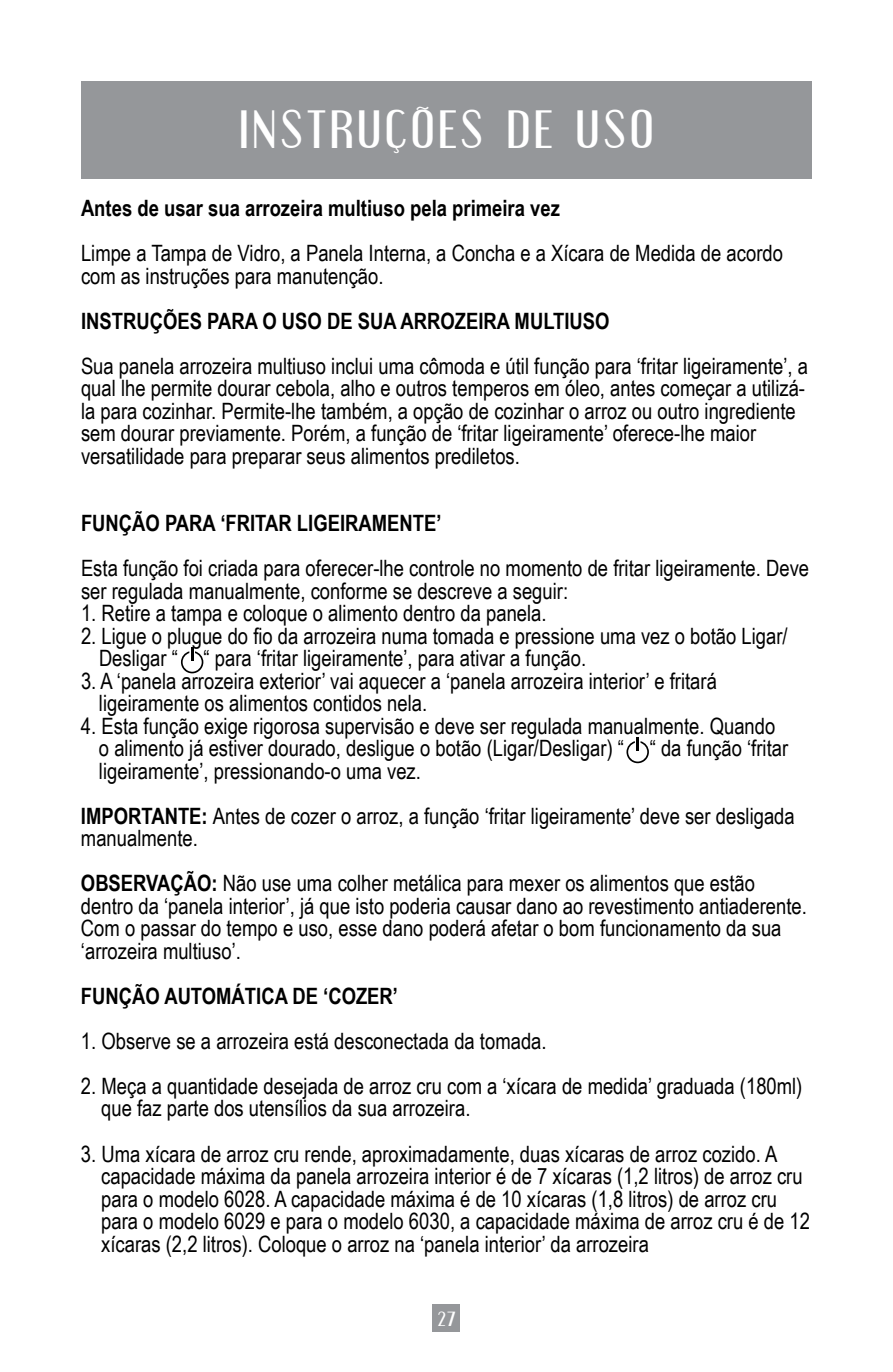
<style>
.page{position:relative;width:893px;height:1372px;background:#fff}
.page>*{position:absolute;margin:0;border:0;box-sizing:border-box;transform-origin:0 0}
.t1{font:47.25px "Engebrechtre";letter-spacing:.1em;color:#fff}
.t2{font:22.5px/22.5px "Arial Narrow";color:#000}
.t3{font:700 22.5px "Arial Narrow";color:#000}
.t4{font:18px "Engebrechtre";color:#fff}
.s1{font-weight:700}
</style>
<div class="page">
<div style="left:433px;top:1303px;width:27px;height:28px;background:#95979a"></div>
<div style="left:81px;top:81px;width:731px;height:97px;background:#95979a"></div>
<svg style="left:181px;top:647px;width:22px;height:26px"></svg>
<svg style="left:626px;top:737px;width:23px;height:26px"></svg>
<h1 class="t1" style="left:240px;top:102px;width:415px">INSTRUÇÕES DE USO</h1>
<p class="t3" style="left:81px;top:195px;width:480px">Antes de usar sua arrozeira multiuso pela primeira vez</p>
<p class="t2" style="left:81px;top:242px;width:703px">Limpe a Tampa de Vidro, a Panela Interna, a Concha e a Xícara de Medida de acordo com as instruções para manutenção.</p>
<p class="t3" style="left:81px;top:307px;width:530px">INSTRUÇÕES PARA O USO DE SUA ARROZEIRA MULTIUSO</p>
<p class="t2" style="left:81px;top:354px;width:729px">Sua panela arrozeira multiuso inclui uma cômoda e útil função para ‘fritar ligeiramente’, a qual lhe permite dourar cebola, alho e outros temperos em óleo, antes começar a utilizá&shy;la para cozinhar. Permite-lhe também, a opção de cozinhar o arroz ou outro ingrediente sem dourar previamente. Porém, a função de ‘fritar ligeiramente’ oferece-lhe maior versatilidade para preparar seus alimentos prediletos.</p>
<p class="t3" style="left:81px;top:510px;width:362px">FUNÇÃO PARA ‘FRITAR LIGEIRAMENTE’</p>
<p class="t2" style="left:81px;top:557px;width:730px">Esta função foi criada para oferecer-lhe controle no momento de fritar ligeiramente. Deve ser regulada manualmente, conforme se descreve a seguir:</p>
<p class="t2" style="left:81px;top:602px;width:467px">1. Retire a tampa e coloque o alimento dentro da panela.</p>
<p class="t2" style="left:99px;top:624px;width:690px;text-indent:-18px">2. Ligue o plugue do fio da arrozeira numa tomada e pressione uma vez o botão Ligar/<br>Desligar “ “ para ‘fritar ligeiramente’, para ativar a função.</p>
<p class="t2" style="left:99px;top:669px;width:619px;text-indent:-18px">3. A ‘panela arrozeira exterior’ vai aquecer a ‘panela arrozeira interior’ e fritará ligeiramente os alimentos contidos nela.</p>
<p class="t2" style="left:99px;top:714px;width:691px;text-indent:-18px">4. Esta função exige rigorosa supervisão e deve ser regulada manualmente. Quando o alimento já estiver dourado, desligue o botão (Ligar/Desligar) “ “ da função ‘fritar ligeiramente’, pressionando-o uma vez.</p>
<p class="t2" style="left:81px;top:804px;width:715px"><span class="s1">IMPORTANTE:</span> Antes de cozer o arroz, a função ‘fritar ligeiramente’ deve ser desligada manualmente.</p>
<p class="t2" style="left:81px;top:872px;width:727px"><span class="s1">OBSERVAÇÃO:</span> Não use uma colher metálica para mexer os alimentos que estão dentro da ‘panela interior’, já que isto poderia causar dano ao revestimento antiaderente.<br>Com o passar do tempo e uso, esse dano poderá afetar o bom funcionamento da sua ‘arrozeira multiuso’.</p>
<p class="t3" style="left:81px;top:982px;width:319px">FUNÇÃO AUTOMÁTICA DE ‘COZER’</p>
<p class="t2" style="left:81px;top:1029px;width:467px">1. Observe se a arrozeira está desconectada da tomada.</p>
<p class="t2" style="left:101px;top:1074px;width:703px;text-indent:-20px">2. Meça a quantidade desejada de arroz cru com a ‘xícara de medida’ graduada (180ml) que faz parte dos utensílios da sua arrozeira.</p>
<p class="t2" style="left:101px;top:1142px;width:710px;text-indent:-20px">3. Uma xícara de arroz cru rende, aproximadamente, duas xícaras de arroz cozido. A capacidade máxima da panela arrozeira interior é de 7 xícaras (1,2 litros) de arroz cru para o modelo 6028. A capacidade máxima é de 10 xícaras (1,8 litros) de arroz cru para o modelo 6029 e para o modelo 6030, a capacidade máxima de arroz cru é de 12 xícaras (2,2 litros). Coloque o arroz na ‘panela interior’ da arrozeira</p>
<p class="t4" style="left:438px;top:1308px;width:19px">27</p>
</div>
